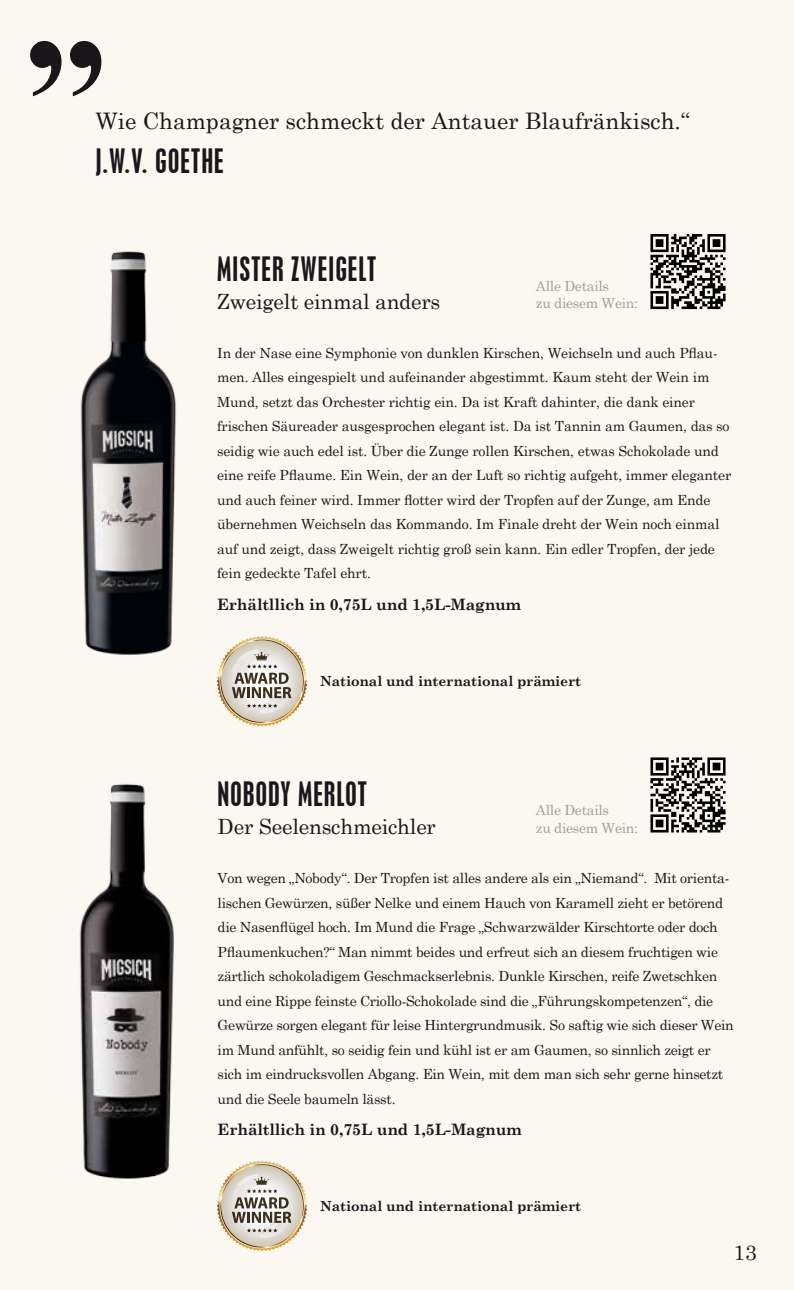
<style>
.page{position:relative;width:794px;height:1290px;background:#fbf8f2}
.page>*{position:absolute;margin:0;border:0;box-sizing:border-box;transform-origin:0 0}
.t1{font:condensed 29.75px "Placard";letter-spacing:.04em;color:#1a171c}
.t2{font:22.75px "Century Schoolbook";color:#1a171c}
.t3{font:21px "Century Schoolbook";letter-spacing:-.01em;color:#1a171c}
.t4{font:700 15.75px "Century Schoolbook";letter-spacing:-.01em;color:#1a171c}
.t5{font:14px/24.5px "Century Schoolbook";letter-spacing:-.02em;color:#1a171c}
.t6{font:700 14px "Century Schoolbook";letter-spacing:-.01em;color:#1a171c}
.t7{font:14px/17.5px "Century Schoolbook";letter-spacing:-.02em;color:#9d9ea0}
</style>
<div class="page">
<img style="left:79px;top:784px;width:95px;height:395px">
<svg style="left:30px;top:41px;width:71px;height:55px"></svg>
<svg style="left:650px;top:234px;width:75px;height:75px"></svg>
<svg style="left:650px;top:757px;width:75px;height:75px"></svg>
<img style="left:80px;top:251px;width:96px;height:404px">
<svg style="left:217px;top:636px;width:88px;height:91px"></svg>
<svg style="left:217px;top:1160px;width:88px;height:91px"></svg>
<h2 class="t2" style="left:95px;top:102px;width:596px">Wie Champagner schmeckt der Antauer Blaufränkisch.“</h2>
<h1 class="t1" style="left:95px;top:142px;width:129px">J.W.v. GOETHE</h1>
<h1 class="t1" style="left:217px;top:250px;width:161px">MISTER ZWEIGELT</h1>
<h3 class="t3" style="left:217px;top:283px;width:225px">Zweigelt einmal anders</h3>
<p class="t5" style="left:217px;top:339px;width:515px">In der Nase eine Symphonie von dunklen Kirschen, Weichseln und auch Pflau&shy;men. Alles eingespielt und aufeinander abgestimmt. Kaum steht der Wein im Mund, setzt das Orchester richtig ein. Da ist Kraft dahinter, die dank einer frischen Säureader ausgesprochen elegant ist. Da ist Tannin am Gaumen, das so seidig wie auch edel ist. Über die Zunge rollen Kirschen, etwas Schokolade und eine reife Pflaume. Ein Wein, der an der Luft so richtig aufgeht, immer eleganter und auch feiner wird. Immer flotter wird der Tropfen auf der Zunge, am Ende übernehmen Weichseln das Kommando. Im Finale dreht der Wein noch einmal auf und zeigt, dass Zweigelt richtig groß sein kann. Ein edler Tropfen, der jede fein gedeckte Tafel ehrt.</p>
<p class="t4" style="left:217px;top:592px;width:305px">Erhältllich in 0,75L und 1,5L-Magnum</p>
<p class="t7" style="left:536px;top:276px;width:104px">Alle Details<br>zu diesem Wein:</p>
<p class="t6" style="left:320px;top:670px;width:262px">National und international prämiert</p>
<h1 class="t1" style="left:218px;top:776px;width:151px">NOBODY MERLOT</h1>
<h3 class="t3" style="left:218px;top:809px;width:220px">Der Seelenschmeichler</h3>
<p class="t5" style="left:218px;top:865px;width:517px">Von wegen „Nobody“. Der Tropfen ist alles andere als ein „Niemand“. Mit orienta&shy;lischen Gewürzen, süßer Nelke und einem Hauch von Karamell zieht er betörend die Nasenflügel hoch. Im Mund die Frage „Schwarzwälder Kirschtorte oder doch Pflaumenkuchen?“ Man nimmt beides und erfreut sich an diesem fruchtigen wie zärtlich schokoladigem Geschmackserlebnis. Dunkle Kirschen, reife Zwetschken und eine Rippe feinste Criollo-Schokolade sind die „Führungskompetenzen“, die Gewürze sorgen elegant für leise Hintergrundmusik. So saftig wie sich dieser Wein im Mund anfühlt, so seidig fein und kühl ist er am Gaumen, so sinnlich zeigt er sich im eindrucksvollen Abgang. Ein Wein, mit dem man sich sehr gerne hinsetzt und die Seele baumeln lässt.</p>
<p class="t4" style="left:218px;top:1117px;width:305px">Erhältllich in 0,75L und 1,5L-Magnum</p>
<p class="t7" style="left:536px;top:800px;width:104px">Alle Details<br>zu diesem Wein:</p>
<p class="t6" style="left:320px;top:1195px;width:262px">National und international prämiert</p>
<h3 class="t3" style="left:733px;top:1234px;width:25px">13</h3>
</div>
